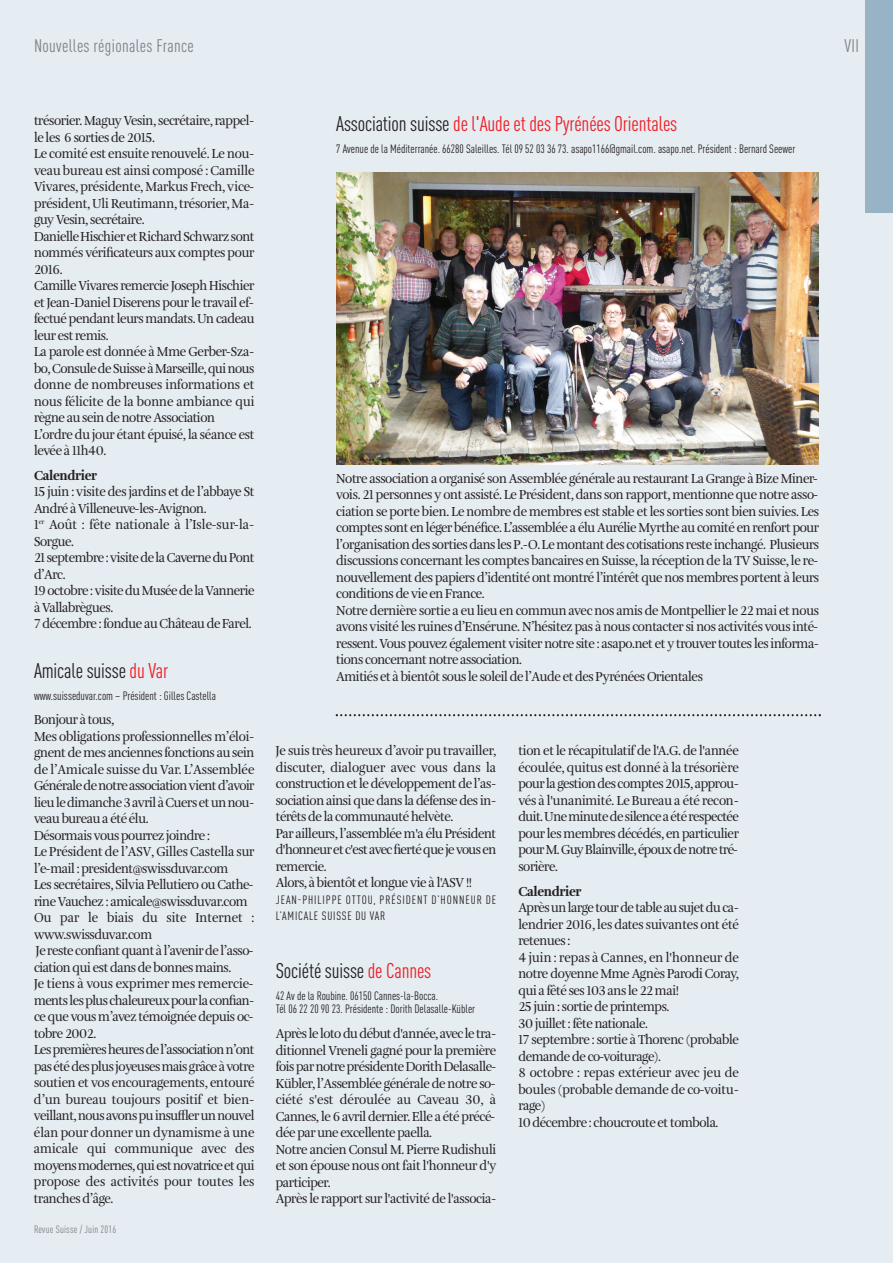
<style>
.page{position:relative;width:893px;height:1263px;background:#e5ecf2}
.page>*{position:absolute;margin:0;border:0;box-sizing:border-box;transform-origin:0 0}
.t1{font:condensed 21px "DINOT";letter-spacing:-.005em;color:#ee1d23}
.t2{font:condensed 21px "DINOT";letter-spacing:-.005em;color:#231f20}
.t3{font:condensed 18px "DINOT";letter-spacing:.02em;color:#808285}
.t4{font:13.5px/16.5px "Amalia Pro";letter-spacing:-.03em;color:#231f20;scale:.95 1}
.t5{font:900 13.5px "Amalia Pro";letter-spacing:-.03em;color:#231f20;scale:.95 1}
.t6{font:condensed 12px/13.5px "DINOT";color:#231f20}
.t7{font:condensed 12px/16.5px "DINOT";letter-spacing:.08em;color:#231f20}
.t8{font:condensed 10.5px "DINOT";letter-spacing:.02em;color:#808285}
.s1{color:#ee1d23}
.s2{color:#231f20}
</style>
<div class="page">
<div style="left:865px;top:0;width:28px;height:213px;background:#99b3c6"></div>
<img style="left:336px;top:172px;width:483px;height:292px">
<svg style="left:336px;top:714px;width:485px;height:2px"></svg>
<h2 class="t3" style="left:34px;top:39px;width:161px">Nouvelles régionales France</h2>
<p class="t4" style="left:34px;top:113px;width:234px">trésorier. Maguy Vesin, secrétaire, rappel&shy;le les 6 sorties de 2015.<br>Le comité est ensuite renouvelé. Le nou&shy;veau bureau est ainsi composé : Camille Vivares, présidente, Markus Frech, vice&shy;président, Uli Reutimann, trésorier, Ma&shy;guy Vesin, secrétaire.<br>DanielleHischieretRichardSchwarzsont nommés vérificateurs aux comptes pour 2016.<br>Camille Vivares remercie Joseph Hischier et Jean-Daniel Diserens pour le travail ef&shy;fectué pendant leurs mandats. Un cadeau leur est remis.<br>La parole est donnée à Mme Gerber-Sza&shy;bo,ConsuledeSuisseàMarseille,quinous donne de nombreuses informations et nous félicite de la bonne ambiance qui règne au sein de notre Association L’ordre du jour étant épuisé, la séance est levée à 11h40.</p>
<p class="t5" style="left:34px;top:469px;width:68px">Calendrier</p>
<p class="t4" style="left:34px;top:484px;width:234px">15 juin : visite des jardins et de l’abbaye St<br>André à Villeneuve-les-Avignon.<br>1<sup>er</sup> Août : fête nationale à l’Isle-sur-la-<br>Sorgue.<br>21 septembre:visitedelaCaverneduPont d’Arc.<br>19octobre:visiteduMuséedelaVannerie à Vallabrègues.<br>7 décembre : fondue au Château de Farel.</p>
<h1 class="t2" style="left:34px;top:663px;width:136px">Amicale suisse <span class="s1">du Var</span></h1>
<p class="t6" style="left:34px;top:690px;width:184px">www.suisseduvar.com – Président : Gilles Castella</p>
<p class="t4" style="left:34px;top:712px;width:234px">Bonjour à tous,<br>Mes obligations professionnelles m’éloi&shy;gnent de mes anciennes fonctions au sein de l’Amicale suisse du Var. L’Assemblée Généraledenotreassociationvientd’avoir lieuledimanche3avrilàCuersetunnou&shy;veau bureau a été élu.<br>Désormais vous pourrez joindre :<br>Le Président de l’ASV, Gilles Castella sur l’e-mail : president@swissduvar.com<br>Les secrétaires, Silvia Pellutiero ou Cathe&shy;rine Vauchez : amicale@swissduvar.com Ou par le biais du site Internet : www.swissduvar.com Jeresteconfiantquantàl’avenirdel’asso&shy;ciation qui est dans de bonnes mains.<br>Je tiens à vous exprimer mes remercie&shy;ments lespluschaleureuxpour laconfian&shy;ce que vous m’avez témoignée depuis oc&shy;tobre 2002.<br>Lespremièresheuresdel’associationn’ont pasétédesplus joyeusesmaisgrâceàvotre soutien et vos encouragements, entouré d’un bureau toujours positif et bien&shy;veillant,nousavonspuinsufflerunnouvel élan pour donner un dynamisme à une amicale qui communique avec des moyensmodernes,quiestnovatriceetqui propose des activités pour toutes les tranches d’âge.</p>
<p class="t8" style="left:34px;top:1225px;width:84px">Revue Suisse / Juin 2016</p>
<h1 class="t1" style="left:336px;top:116px;width:342px"><span class="s2">Association suisse</span> de l'Aude et des Pyrénées Orientales</h1>
<p class="t6" style="left:336px;top:143px;width:461px">7 Avenue de la Méditerranée. 66280 Saleilles. Tél 09 52 03 36 73. asapo1166@gmail.com. asapo.net. Président : Bernard Seewer</p>
<p class="t4" style="left:336px;top:470px;width:510px">Notre association a organisé son Assemblée générale au restaurant La Grange à Bize Miner&shy;vois. 21 personnes y ont assisté. Le Président, dans son rapport, mentionne que notre asso&shy;ciation se porte bien. Le nombre de membres est stable et les sorties sont bien suivies. Les comptes sont en léger bénéfice. L’assemblée a élu Aurélie Myrthe au comité en renfort pour l’organisation des sorties dans les P.-O. Le montant des cotisations reste inchangé. Plusieurs discussions concernant les comptes bancaires en Suisse, la réception de la TV Suisse, le re&shy;nouvellement des papiers d’identité ont montré l’intérêt que nos membres portent à leurs conditions de vie en France.<br>Notre dernière sortie a eu lieu en commun avec nos amis de Montpellier le 22 mai et nous avons visité les ruines d’Ensérune. N’hésitez pas à nous contacter si nos activités vous inté&shy;ressent. Vous pouvez également visiter notre site : asapo.net et y trouver toutes les informa&shy;tions concernant notre association.<br>Amitiés et à bientôt sous le soleil de l’Aude et des Pyrénées Orientales</p>
<p class="t4" style="left:276px;top:743px;width:234px">Je suis très heureux d’avoir pu travailler, discuter, dialoguer avec vous dans la construction et le développement de l’as&shy;sociation ainsi que dans la défense des in&shy;térêts de la communauté helvète.<br>Par ailleurs, l’assemblée m'a élu Président d'honneuretc'estavecfiertéquejevousen remercie.<br>Alors, à bientôt et longue vie à l'ASV !!</p>
<p class="t7" style="left:276px;top:892px;width:222px">JEAN-PHILIPPE OTTOU, PRÉSIDENT D’HONNEUR DE<br>L’AMICALE SUISSE DU VAR</p>
<h1 class="t2" style="left:276px;top:963px;width:157px">Société suisse <span class="s1">de Cannes</span></h1>
<p class="t6" style="left:276px;top:990px;width:201px">42 Av de la Roubine. 06150 Cannes-la-Bocca.<br>Tél 06 22 20 90 23. Présidente : Dorith Delasalle-Kübler</p>
<p class="t4" style="left:276px;top:1026px;width:234px">Après lelotodudébutd'année,avec letra&shy;ditionnel Vreneli gagné pour la première foisparnotreprésidenteDorithDelasalle-Kübler, l’Assemblée générale de notre so&shy;ciété s'est déroulée au Caveau 30, à Cannes, le 6 avril dernier. Elle a été précé&shy;dée par une excellente paella.<br>Notre ancien Consul M. Pierre Rudishuli et son épouse nous ont fait l'honneur d'y participer.<br>Après le rapport sur l'activité de l'associa-</p>
<p class="t4" style="left:518px;top:743px;width:234px;text-align:justify">tion et le récapitulatif de l'A.G. de l'année écoulée, quitus est donné à la trésorière pour lagestiondes comptes2015,approu&shy;vés à l'unanimité. Le Bureau a été recon&shy;duit.Uneminutedesilenceaétérespectée pour les membres décédés, en particulier pourM.GuyBlainville,épouxdenotretré&shy;sorière.</p>
<p class="t5" style="left:518px;top:885px;width:68px">Calendrier</p>
<p class="t4" style="left:518px;top:900px;width:234px">Aprèsunlargetourdetableausujetduca&shy;lendrier 2016, les dates suivantes ont été retenues :<br>4 juin : repas à Cannes, en l'honneur de notre doyenne Mme Agnès Parodi Coray, qui a fêté ses 103 ans le 22 mai!<br>25 juin : sortie de printemps.<br>30 juillet : fête nationale.<br>17 septembre : sortie à Thorenc (probable demande de co-voiturage).<br>8 octobre : repas extérieur avec jeu de boules (probable demande de co-voitu&shy;rage)<br>10 décembre : choucroute et tombola.</p>
<h2 class="t3" style="left:844px;top:39px;width:16px">VII</h2>
</div>
